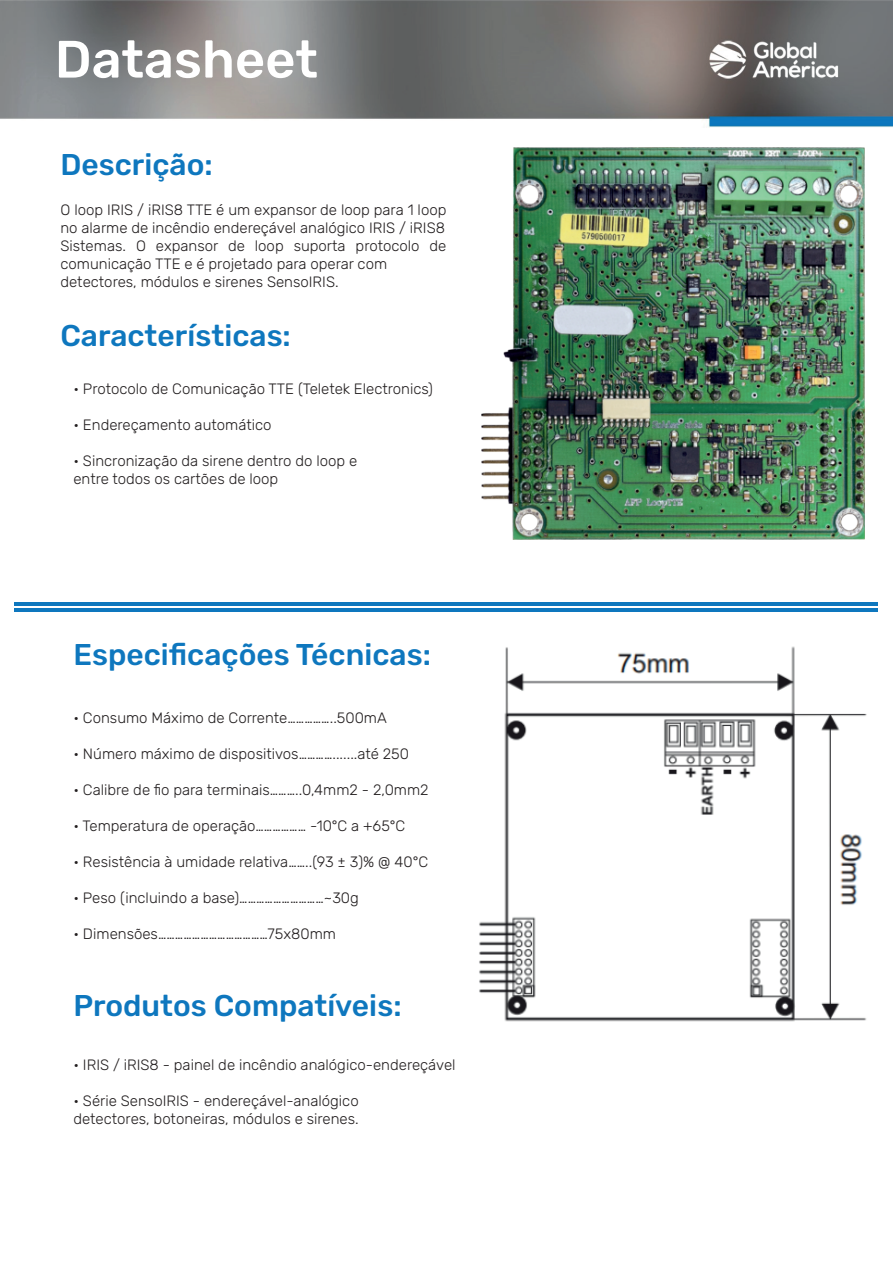
<style>
.page{position:relative;width:893px;height:1263px;background:#fff}
.page>*{position:absolute;margin:0;border:0;box-sizing:border-box;transform-origin:0 0}
.t1{font:500 52.5px "Rubik";color:#fff}
.t2{font:500 30px "Rubik";color:#0e77be}
.t3{font:300 15px/18px "Rubik";color:#231f20}
</style>
<div class="page">
<img style="left:1px;top:1px;width:892px;height:126px">
<hr style="left:15px;top:602px;width:863px;height:3px;background:#0e77be">
<hr style="left:15px;top:608px;width:863px;height:4px;background:#0e77be">
<img style="left:481px;top:148px;width:384px;height:391px">
<img style="left:479px;top:646px;width:388px;height:376px">
<h1 class="t1" style="left:55px;top:30px;width:265px">Datasheet</h1>
<h2 class="t2" style="left:60px;top:148px;width:154px">Descrição:</h2>
<p class="t3" style="left:60px;top:202px;width:387px">O loop IRIS / iRIS8 TTE é um expansor de loop para 1 loop no alarme de incêndio endereçável analógico IRIS / iRIS8<br>Sistemas. O expansor de loop suporta protocolo de comunicação TTE e é projetado para operar com detectores, módulos e sirenes SensoIRIS.</p>
<h2 class="t2" style="left:60px;top:319px;width:232px">Características:</h2>
<p class="t3" style="left:73px;top:380px;width:361px">• Protocolo de Comunicação TTE (Teletek Electronics)</p>
<p class="t3" style="left:73px;top:416px;width:200px">• Endereçamento automático</p>
<p class="t3" style="left:73px;top:452px;width:285px">• Sincronização da sirene dentro do loop e entre todos os cartões de loop</p>
<h2 class="t2" style="left:73px;top:638px;width:359px">Especificações Técnicas:</h2>
<p class="t3" style="left:73px;top:709px;width:315px">• Consumo Máximo de Corrente……………..500mA</p>
<p class="t3" style="left:73px;top:745px;width:337px">• Número máximo de dispositivos………….......até 250</p>
<p class="t3" style="left:73px;top:781px;width:357px">• Calibre de fio para terminais………..0,4mm2 - 2,0mm2</p>
<p class="t3" style="left:73px;top:817px;width:333px">• Temperatura de operação……………… -10°C a +65°C</p>
<p class="t3" style="left:73px;top:853px;width:356px">• Resistência à umidade relativa……..(93 ± 3)% @ 40°C</p>
<p class="t3" style="left:73px;top:889px;width:287px">• Peso (incluindo a base)…………………………~30g</p>
<p class="t3" style="left:73px;top:925px;width:264px">• Dimensões…………………………………75x80mm</p>
<h2 class="t2" style="left:73px;top:989px;width:330px">Produtos Compatíveis:</h2>
<p class="t3" style="left:73px;top:1056px;width:384px">• IRIS / iRIS8 - painel de incêndio analógico-endereçável</p>
<p class="t3" style="left:73px;top:1092px;width:287px">• Série SensoIRIS - endereçável-analógico detectores, botoneiras, módulos e sirenes.</p>
</div>
